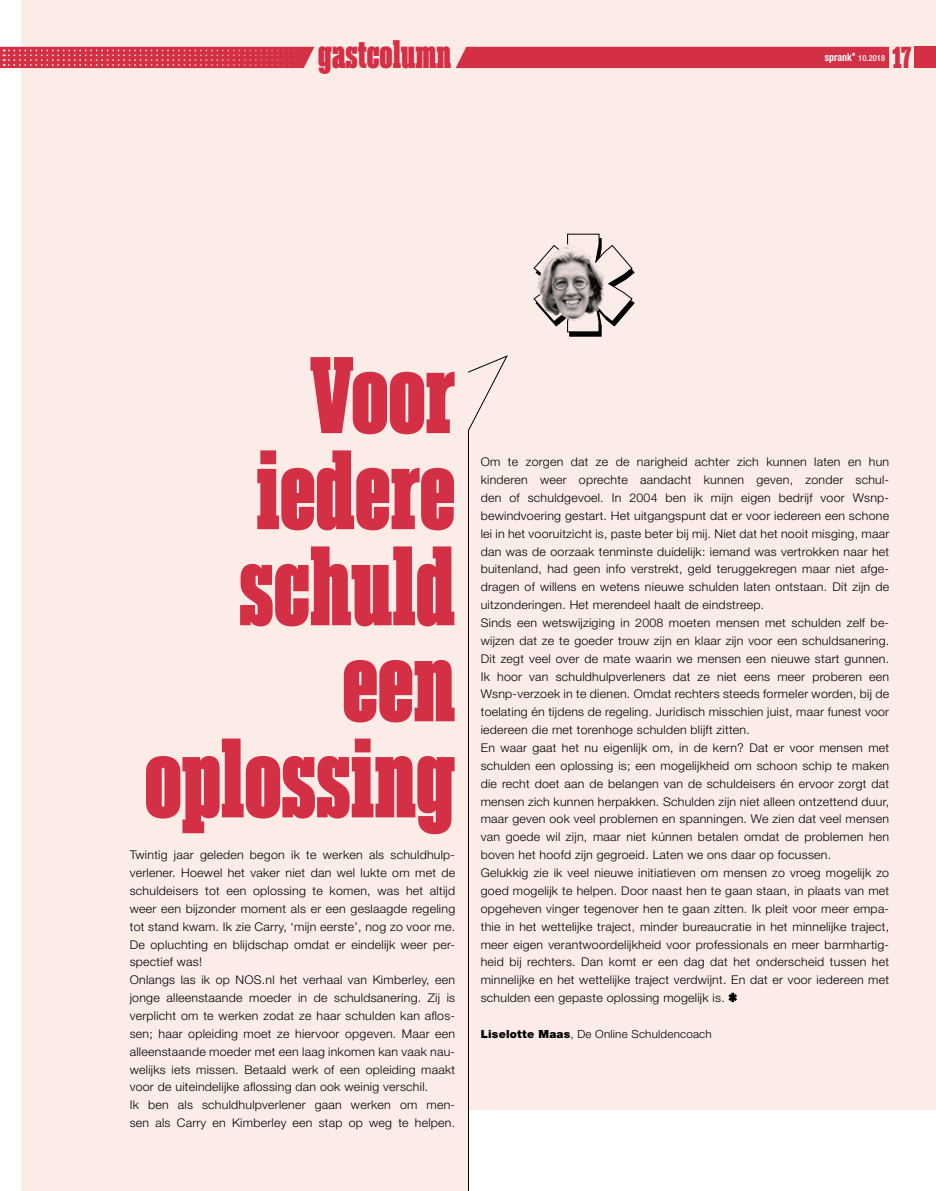
<style>
.page{position:relative;width:936px;height:1191px;background:#fff}
.page>*{position:absolute;margin:0;border:0;box-sizing:border-box;transform-origin:0 0}
.t1{font:108.6px/96px "Akkordeon Slab Nine";color:#d33046;text-align:right}
.t2{font:38.4px "Akkordeon Slab Nine";color:#d33046}
.t3{font:30.3px "Akkordeon Slab Nine";color:#d33046}
.t4{font:300 12px/17.9px "Helvetica Neue";letter-spacing:.02em;color:#000}
.t5{font:300 11.25px "Helvetica Neue";letter-spacing:.02em;color:#000}
.t6{font:500 condensed 8.4px "Helvetica Neue";letter-spacing:.01em;color:#fff}
.s1{font-weight:700;font-size:10.8px}
.s2{font-weight:900}
</style>
<div class="page">
<div style="left:468px;top:0;width:467px;height:1109px;background:#fcece7"></div>
<div style="left:21px;top:0;width:447px;height:1191px;background:#fcece7"></div>
<svg style="left:728px;top:992px;width:9px;height:10px"></svg>
<svg style="left:567px;top:234px;width:67px;height:102px"></svg>
<img style="left:533px;top:236px;width:71px;height:92px">
<svg style="left:468px;top:355px;width:40px;height:836px"></svg>
<div style="left:455px;top:47px;width:434px;height:21px;background:#d33046"></div>
<svg style="left:0;top:47px;width:314px;height:21px;background:#d53e51"></svg>
<div style="left:914px;top:47px;width:21px;height:21px;background:#d33046"></div>
<h2 class="t2" style="left:318px;top:33px;width:135px">gastcolumn</h2>
<h3 class="t3" style="left:892px;top:40px;width:20px">17</h3>
<p class="t6" style="left:824px;top:53px;width:62px"><span class="s1">sprank</span><sup>*</sup> 10.2018</p>
<h1 class="t1" style="left:145px;top:348px;width:312px">Voor iedere schuld een oplossing</h1>
<p class="t4" style="left:130px;top:845px;width:327px">Twintig jaar geleden begon ik te werken als schuldhulp&shy;verlener. Hoewel het vaker niet dan wel lukte om met de schuldeisers tot een oplossing te komen, was het altijd weer een bijzonder moment als er een geslaagde regeling tot stand kwam. Ik zie Carry, ‘mijn eerste’, nog zo voor me.<br>De opluchting en blijdschap omdat er eindelijk weer per&shy;spectief was!<br>Onlangs las ik op NOS.nl het verhaal van Kimberley, een jonge alleenstaande moeder in de schuldsanering. Zij is verplicht om te werken zodat ze haar schulden kan aflos&shy;sen; haar opleiding moet ze hiervoor opgeven. Maar een alleenstaande moeder met een laag inkomen kan vaak nau&shy;welijks iets missen. Betaald werk of een opleiding maakt voor de uiteindelijke aflossing dan ook weinig verschil.<br>Ik ben als schuldhulpverlener gaan werken om men&shy;sen als Carry en Kimberley een stap op weg te helpen.</p>
<p class="t4" style="left:480px;top:453px;width:410px">Om te zorgen dat ze de narigheid achter zich kunnen laten en hun kinderen weer oprechte aandacht kunnen geven, zonder schul&shy;den of schuldgevoel. In 2004 ben ik mijn eigen bedrijf voor Wsnp&shy;bewindvoering gestart. Het uitgangspunt dat er voor iedereen een schone lei in het vooruitzicht is, paste beter bij mij. Niet dat het nooit misging, maar dan was de oorzaak tenminste duidelijk: iemand was vertrokken naar het buitenland, had geen info verstrekt, geld teruggekregen maar niet afge&shy;dragen of willens en wetens nieuwe schulden laten ontstaan. Dit zijn de uitzonderingen. Het merendeel haalt de eindstreep.<br>Sinds een wetswijziging in 2008 moeten mensen met schulden zelf be&shy;wijzen dat ze te goeder trouw zijn en klaar zijn voor een schuldsanering.<br>Dit zegt veel over de mate waarin we mensen een nieuwe start gunnen.<br>Ik hoor van schuldhulpverleners dat ze niet eens meer proberen een Wsnp-verzoek in te dienen. Omdat rechters steeds formeler worden, bij de toelating én tijdens de regeling. Juridisch misschien juist, maar funest voor iedereen die met torenhoge schulden blijft zitten.<br>En waar gaat het nu eigenlijk om, in de kern? Dat er voor mensen met schulden een oplossing is; een mogelijkheid om schoon schip te maken die recht doet aan de belangen van de schuldeisers én ervoor zorgt dat mensen zich kunnen herpakken. Schulden zijn niet alleen ontzettend duur, maar geven ook veel problemen en spanningen. We zien dat veel mensen van goede wil zijn, maar niet kúnnen betalen omdat de problemen hen boven het hoofd zijn gegroeid. Laten we ons daar op focussen.<br>Gelukkig zie ik veel nieuwe initiatieven om mensen zo vroeg mogelijk zo goed mogelijk te helpen. Door naast hen te gaan staan, in plaats van met opgeheven vinger tegenover hen te gaan zitten. Ik pleit voor meer empa&shy;thie in het wettelijke traject, minder bureaucratie in het minnelijke traject, meer eigen verantwoordelijkheid voor professionals en meer barmhartig&shy;heid bij rechters. Dan komt er een dag dat het onderscheid tussen het minnelijke en het wettelijke traject verdwijnt. En dat er voor iedereen met schulden een gepaste oplossing mogelijk is.</p>
<p class="t5" style="left:480px;top:1027px;width:232px"><span class="s2">Liselotte Maas</span>, De Online Schuldencoach</p>
</div>
